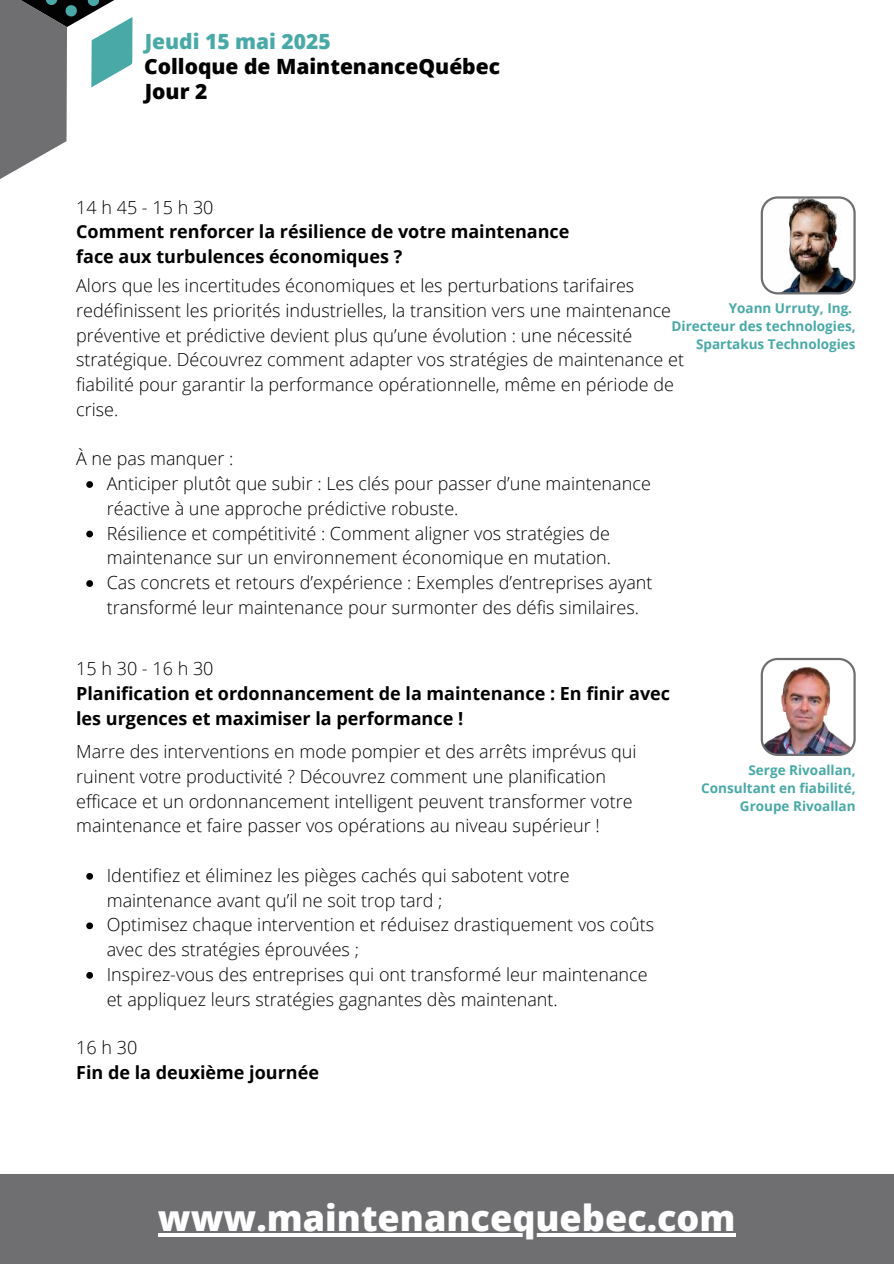
<style>
.page{position:relative;width:894px;height:1264px;background:#fff}
.page>*{position:absolute;margin:0;border:0;box-sizing:border-box;transform-origin:0 0}
.t1{font:800 36px "Open Sans";color:#fff}
.t2{font:800 21px/25px "Open Sans";color:#020202}
.t3{font:800 21px "Open Sans";color:#48a9a6}
.t4{font:300 18px/24.8px "Open Sans";color:#000}
.t5{font:700 18px/24.8px "Open Sans";color:#000}
.t6{font:700 13.5px/18px "Open Sans";color:#48a9a6;text-align:right}
</style>
<div class="page">
<hr style="left:0;top:1259px;width:893px;height:4px;background:#6f6f72">
<div style="left:0;top:1174px;width:893px;height:85px;background:#6f6f72"></div>
<svg style="left:0;top:0;width:133px;height:179px"></svg>
<img style="left:760px;top:196px;width:95px;height:98px">
<hr style="left:158px;top:1233px;width:577px;height:3px;background:#fff">
<svg style="left:86px;top:481px;width:7px;height:7px"></svg>
<svg style="left:86px;top:530px;width:7px;height:7px"></svg>
<svg style="left:86px;top:580px;width:7px;height:7px"></svg>
<svg style="left:86px;top:873px;width:7px;height:6px"></svg>
<svg style="left:86px;top:922px;width:7px;height:7px"></svg>
<svg style="left:86px;top:972px;width:7px;height:6px"></svg>
<img style="left:760px;top:658px;width:95px;height:98px">
<p class="t3" style="left:145px;top:26px;width:187px">Jeudi 15 mai 2025</p>
<p class="t2" style="left:144px;top:53px;width:357px">Colloque de MaintenanceQuébec<br>Jour 2</p>
<p class="t4" style="left:76px;top:194px;width:139px">14 h 45 - 15 h 30</p>
<p class="t5" style="left:76px;top:219px;width:495px">Comment renforcer la résilience de votre maintenance face aux turbulences économiques ?</p>
<p class="t4" style="left:76px;top:273px;width:609px">Alors que les incertitudes économiques et les perturbations tarifaires redéfinissent les priorités industrielles, la transition vers une maintenance préventive et prédictive devient plus qu’une évolution : une nécessité stratégique. Découvrez comment adapter vos stratégies de maintenance et fiabilité pour garantir la performance opérationnelle, même en période de crise.</p>
<p class="t4" style="left:107px;top:446px;width:547px;text-indent:-31px">À ne pas manquer :<br>Anticiper plutôt que subir : Les clés pour passer d’une maintenance réactive à une approche prédictive robuste.<br>Résilience et compétitivité : Comment aligner vos stratégies de maintenance sur un environnement économique en mutation.<br>Cas concrets et retours d’expérience : Exemples d’entreprises ayant transformé leur maintenance pour surmonter des défis similaires.</p>
<p class="t6" style="left:671px;top:299px;width:185px">Yoann Urruty, Ing.<br>Directeur des technologies,<br>Spartakus Technologies</p>
<p class="t4" style="left:76px;top:656px;width:139px">15 h 30 - 16 h 30</p>
<p class="t5" style="left:76px;top:680px;width:595px">Planification et ordonnancement de la maintenance : En finir avec les urgences et maximiser la performance !</p>
<p class="t4" style="left:76px;top:738px;width:562px">Marre des interventions en mode pompier et des arrêts imprévus qui ruinent votre productivité ? Découvrez comment une planification efficace et un ordonnancement intelligent peuvent transformer votre maintenance et faire passer vos opérations au niveau supérieur !</p>
<p class="t4" style="left:107px;top:862px;width:548px">Identifiez et éliminez les pièges cachés qui sabotent votre maintenance avant qu’il ne soit trop tard ;<br>Optimisez chaque intervention et réduisez drastiquement vos coûts avec des stratégies éprouvées ;<br>Inspirez-vous des entreprises qui ont transformé leur maintenance et appliquez leurs stratégies gagnantes dès maintenant.</p>
<p class="t4" style="left:76px;top:1035px;width:63px">16 h 30</p>
<p class="t5" style="left:76px;top:1059px;width:244px">Fin de la deuxième journée</p>
<p class="t6" style="left:701px;top:760px;width:156px">Serge Rivoallan,<br>Consultant en fiabilité,<br>Groupe Rivoallan</p>
<h1 class="t1" style="left:158px;top:1190px;width:579px">www.maintenancequebec.com</h1>
</div>
